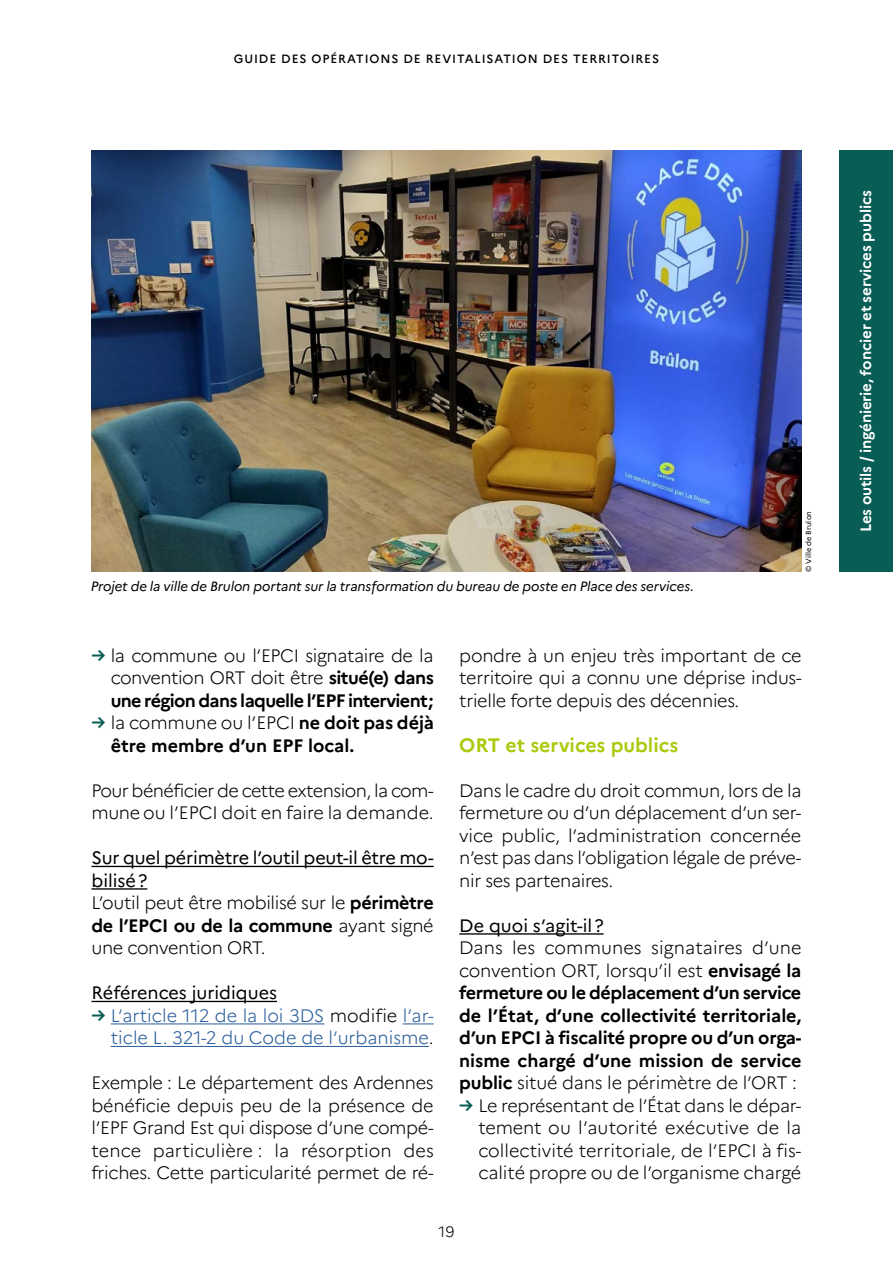
<style>
.page{position:relative;width:893px;height:1263px;background:#fff}
.page>*{position:absolute;margin:0;border:0;box-sizing:border-box;transform-origin:0 0}
.t1{font:700 19.5px "Marianne";color:#adc90e}
.t2{font:300 18px/22.5px "Marianne";letter-spacing:-.02em;color:#000;text-align:justify}
.t3{font:700 18px/22.5px "Marianne";color:#000}
.t4{font:300 18px/22.5px "Marianne";color:#275b9b;text-align:right}
.t5{font:18px "Marianne";color:#000}
.t6{font:700 15px "Marianne";letter-spacing:-.005em;color:#fff}
.t7{font:300 15px "Marianne";color:#000}
.t8{font:italic 13.5px "Marianne";letter-spacing:-.01em;color:#000}
.t9{font:500 12px "Marianne";letter-spacing:.075em;color:#000}
.t10{font:7.5px "Marianne";letter-spacing:.01em;color:#000}
.s1{font-weight:700;color:#085d55}
.s2{font-weight:700}
.s3{color:#085d55}
.s4{font-weight:300}
.s5{font-weight:400}
.s6{color:#000}
</style>
<div class="page">
<div style="left:839px;top:151px;width:54px;height:421px;background:#085d55"></div>
<hr style="left:92px;top:866px;width:342px;height:1px;background:#000">
<hr style="left:92px;top:888px;width:55px;height:2px;background:#000">
<hr style="left:92px;top:1001px;width:185px;height:1px;background:#000">
<hr style="left:111px;top:1023px;width:213px;height:1px;background:#275b9b">
<hr style="left:403px;top:1023px;width:31px;height:1px;background:#275b9b">
<hr style="left:111px;top:1046px;width:318px;height:1px;background:#275b9b">
<hr style="left:459px;top:933px;width:145px;height:2px;background:#000">
<img style="left:92px;top:150px;width:709px;height:422px">
<p class="t9" style="left:234px;top:51px;width:427px">GUIDE DES OPÉRATIONS DE REVITALISATION DES TERRITOIRES</p>
<p class="t8" style="left:91px;top:578px;width:605px">Projet de la ville de Brulon portant sur la transformation du bureau de poste en Place des services.</p>
<p class="t10" style="left:804px;top:572px;width:62px;rotate:-90deg">© Ville de Brulon</p>
<p class="t2" style="left:111px;top:644px;width:325px;text-indent:-19px"><span class="s1">→</span> la commune ou l’EPCI signataire de la convention ORT doit être <span class="s2">situé(e) dans une région dans laquelle l’EPF intervient;</span></p>
<p class="t3" style="left:111px;top:711px;width:325px;text-indent:-19px"><span class="s3">→</span> <span class="s4">la commune ou l’EPCI</span> ne doit pas déjà être membre d’un EPF local.</p>
<p class="t2" style="left:92px;top:779px;width:344px">Pour bénéficier de cette extension, la com&shy;mune ou l’EPCI doit en faire la demande.</p>
<p class="t2" style="left:92px;top:846px;width:344px;text-align:left"><span class="s5">Sur quel périmètre l’outil peut-il être mo&shy;bilisé?<br></span>L’outil peut être mobilisé sur le <span class="s2">périmètre de l’EPCI ou de la commune</span> ayant signé une convention ORT.</p>
<p class="t5" style="left:92px;top:982px;width:187px">Références juridiques</p>
<p class="t4" style="left:92px;top:1004px;width:344px"><span class="s1">→</span> L’article 112 de la loi 3DS <span class="s6">modifie</span> l’ar&shy;ticle L. 321-2 du Code de l’urbanisme<span class="s6">.</span></p>
<p class="t2" style="left:92px;top:1071px;width:344px">Exemple : Le département des Ardennes bénéficie depuis peu de la présence de l’EPF Grand Est qui dispose d’une compé&shy;tence particulière : la résorption des friches. Cette particularité permet de ré-</p>
<p class="t2" style="left:459px;top:644px;width:344px">pondre à un enjeu très important de ce territoire qui a connu une déprise indus&shy;trielle forte depuis des décennies.</p>
<p class="t1" style="left:459px;top:733px;width:221px">ORT et services publics</p>
<p class="t2" style="left:459px;top:779px;width:344px">Dans le cadre du droit commun, lors de la fermeture ou d’un déplacement d’un ser&shy;vice public, l’administration concernée n’est pas dans l’obligation légale de préve&shy;nir ses partenaires.</p>
<p class="t5" style="left:459px;top:914px;width:146px">De quoi s’agit-il?</p>
<p class="t3" style="left:459px;top:936px;width:344px;text-align:justify"><span class="s4">Dans les communes signataires d’une convention ORT, lorsqu’il est</span> envisagé la fermeture ou le déplacement d’un service de l’État, d’une collectivité territoriale, d’un EPCI à fiscalité propre ou d’un orga&shy;nisme chargé d’une mission de service public <span class="s4">situé dans le périmètre de l’ORT :</span></p>
<p class="t2" style="left:478px;top:1094px;width:325px;text-indent:-19px"><span class="s1">→</span> Le représentant de l’État dans le dépar&shy;tement ou l’autorité exécutive de la collectivité territoriale, de l’EPCI à fis&shy;calité propre ou de l’organisme chargé</p>
<p class="t7" style="left:438px;top:1222px;width:17px">19</p>
<p class="t6" style="left:856px;top:532px;width:344px;rotate:-90deg">Les outils / ingénierie, foncier et services publics</p>
</div>
